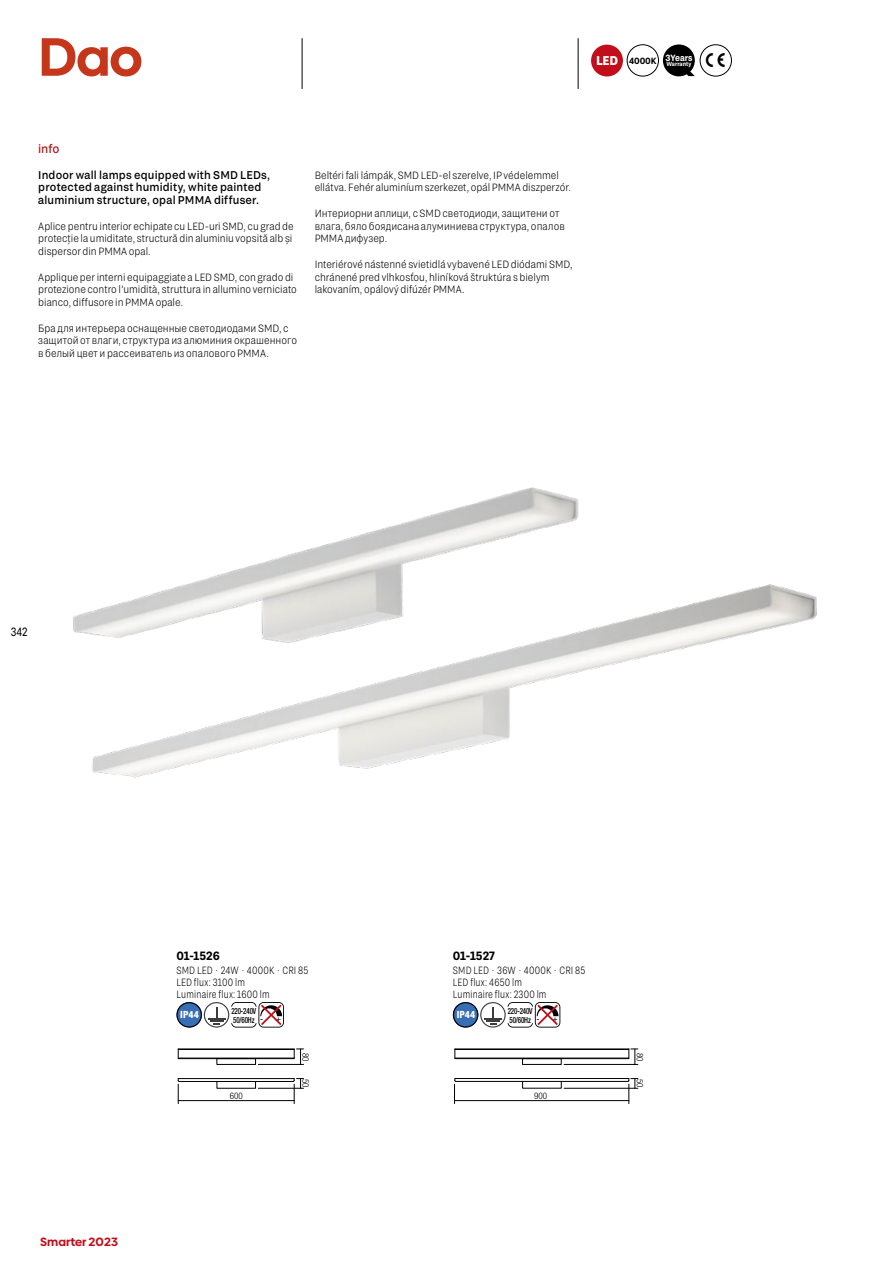
<style>
.page{position:relative;width:893px;height:1263px;background:#fff}
.page>*{position:absolute;margin:0;border:0;box-sizing:border-box;transform-origin:0 0}
.t1{font:700 54px "Biennale";color:#c6361b}
.t2{font:600 12px "Grtsk Exa";letter-spacing:-.005em;color:#000}
.t3{font:700 12px "Biennale";color:#c20e1a}
.t4{font:500 12px "Grtsk Peta";color:#af1d1f;scale:.9 1}
.t5{font:12px "Grtsk Exa";color:#000;scale:.85 1}
.t6{font:500 11.25px/12.8px "Grtsk Peta";letter-spacing:.02em;color:#000;scale:.9 1}
.t7{font:300 10.5px/12.8px "Grtsk Exa";letter-spacing:.005em;color:#000}
.t8{font:300 10.5px/12px "Grtsk Exa";letter-spacing:.005em;color:#000;scale:.85 1}
.t9{font:300 10.5px/12px "Grtsk Exa";letter-spacing:.025em;color:#000;scale:.85 1}
.t10{font:800 condensed 9.9px "Helvetica Neue LTW1 G";color:#fff}
.t11{font:300 condensed 9px "Helvetica Neue LT Pro";color:#000}
.t12{font:600 9px "Grtsk Exa";letter-spacing:-.01em;color:#fff}
.t13{font:condensed 9px "Helvetica Neue LTW1 G";color:#000}
.t14{font:500 condensed 8.4px/9.3px "Helvetica Neue LTW1 G";letter-spacing:-.02em;color:#000;scale:.83 1}
.t15{font:600 6px "Grtsk Exa";color:#fff}
.s1{font-weight:700;font-size:12.75px}
.s2{color:#000}
.s3{font-weight:400;font-size:9px}
</style>
<div class="page">
<svg style="left:176px;top:1002px;width:108px;height:25px"></svg>
<svg style="left:453px;top:1002px;width:107px;height:25px"></svg>
<hr style="left:178px;top:1100px;width:116px;height:1px;background:#000">
<hr style="left:258px;top:1064px;width:46px;height:1px;background:#000">
<svg style="left:297px;top:1049px;width:7px;height:15px"></svg>
<hr style="left:258px;top:1088px;width:46px;height:1px;background:#000">
<div style="left:217px;top:1058px;width:39px;height:7px;border:1px solid #000"></div>
<hr style="left:178px;top:1049px;width:116px;height:1px;background:#000">
<hr style="left:178px;top:1058px;width:116px;height:1px;background:#000">
<hr style="left:178px;top:1078px;width:116px;height:1px;background:#000">
<hr style="left:179px;top:1081px;width:114px;height:1px;background:#000">
<svg style="left:293px;top:1078px;width:11px;height:25px"></svg>
<svg style="left:178px;top:1078px;width:2px;height:25px"></svg>
<div style="left:522px;top:1058px;width:39px;height:7px;border:1px solid #000"></div>
<hr style="left:455px;top:1049px;width:174px;height:1px;background:#000">
<hr style="left:455px;top:1058px;width:174px;height:1px;background:#000">
<hr style="left:455px;top:1078px;width:174px;height:1px;background:#000">
<hr style="left:456px;top:1081px;width:172px;height:1px;background:#000">
<svg style="left:454px;top:1078px;width:2px;height:25px"></svg>
<hr style="left:454px;top:1100px;width:175px;height:1px;background:#000">
<hr style="left:564px;top:1064px;width:74px;height:1px;background:#000">
<svg style="left:631px;top:1049px;width:7px;height:15px"></svg>
<hr style="left:564px;top:1088px;width:74px;height:1px;background:#000">
<svg style="left:627px;top:1078px;width:11px;height:25px"></svg>
<div style="left:591px;top:45px;width:32px;height:32px;background:#c20e1a;border-radius:50%"></div>
<div style="left:627px;top:44px;width:32px;height:32px;border:1px solid #000;border-radius:50%"></div>
<div style="left:663px;top:44px;width:32px;height:32px;background:#000;border-radius:50%"></div>
<svg style="left:682px;top:67px;width:13px;height:9px"></svg>
<div style="left:700px;top:44px;width:32px;height:32px;border:1px solid #000;border-radius:50%"></div>
<img style="left:262px;top:487px;width:317px;height:76px">
<img style="left:73px;top:563px;width:744px;height:215px">
<hr style="left:302px;top:38px;width:1px;height:51px;background:#000">
<hr style="left:578px;top:38px;width:1px;height:51px;background:#000">
<h1 class="t1" style="left:38px;top:22px;width:106px">Dao</h1>
<p class="t12" style="left:596px;top:52px;width:98px"><span class="s1">LED</span> <span class="s2">4000K</span> 3Years</p>
<p class="t15" style="left:666px;top:60px;width:26px">Warranty</p>
<p class="t4" style="left:38px;top:141px;width:25px">info</p>
<p class="t6" style="left:38px;top:168px;width:259px">Indoor wall lamps equipped with SMD LEDs, protected against humidity, white painted aluminium structure, opal PMMA diffuser.</p>
<p class="t7" style="left:38px;top:219px;width:257px">Aplice pentru interior echipate cu LED-uri SMD, cu grad de protecție la umiditate, structură din aluminiu vopsită alb și dispersor din PMMA opal.</p>
<p class="t7" style="left:38px;top:270px;width:260px">Applique per interni equipaggiate a LED SMD, con grado di protezione contro l’umidità, struttura in allumino verniciato bianco, diffusore in PMMA opale.</p>
<p class="t7" style="left:38px;top:321px;width:260px">Бра для интерьера оснащенные светодиодами SMD, с защитой от влаги, структура из алюминия окрашенного в белый цвет и рассеиватель из опалового PMMA.</p>
<p class="t7" style="left:315px;top:168px;width:258px">Beltéri fali lámpák, SMD LED-el szerelve, IP védelemmel ellátva. Fehér aluminíum szerkezet, opál PMMA diszperzór.</p>
<p class="t7" style="left:315px;top:206px;width:252px">Интериорни аплици, с SMD светодиоди, защитени от влага, бяло боядисана алуминиева структура, опалов<br>PMMA дифузер.</p>
<p class="t7" style="left:315px;top:257px;width:259px">Interiérové nástenné svietidlá vybavené LED diódami SMD, chránené pred vlhkosťou, hliníková štruktúra s bielym lakovaním, opálový difúzér PMMA.</p>
<p class="t5" style="left:11px;top:624px;width:21px">342</p>
<p class="t3" style="left:40px;top:1234px;width:79px">Smarter 2023</p>
<p class="t2" style="left:176px;top:948px;width:45px">01-1526</p>
<p class="t8" style="left:176px;top:963px;width:157px">SMD LED · 24W · 4000K · CRI 85<br>LED flux: 3100 lm<br>Luminaire flux: 1600 lm</p>
<p class="t10" style="left:180px;top:1009px;width:20px">IP44</p>
<p class="t14" style="left:231px;top:1006px;width:40px">220-240V<br>50/60Hz <span class="s3">-</span></p>
<p class="t13" style="left:276px;top:1014px;width:7px">+</p>
<p class="t11" style="left:230px;top:1090px;width:14px">600</p>
<p class="t11" style="left:311px;top:1052px;width:10px;rotate:90deg">80</p>
<p class="t11" style="left:311px;top:1079px;width:10px;rotate:90deg">50</p>
<p class="t2" style="left:453px;top:948px;width:44px">01-1527</p>
<p class="t9" style="left:453px;top:963px;width:157px">SMD LED · 36W · 4000K · CRI 85<br>LED flux: 4650 lm<br>Luminaire flux: 2300 lm</p>
<p class="t10" style="left:457px;top:1009px;width:20px">IP44</p>
<p class="t14" style="left:508px;top:1006px;width:40px">220-240V<br>50/60Hz <span class="s3">-</span></p>
<p class="t13" style="left:552px;top:1014px;width:7px">+</p>
<p class="t11" style="left:534px;top:1090px;width:14px">900</p>
<p class="t11" style="left:645px;top:1052px;width:10px;rotate:90deg">80</p>
<p class="t11" style="left:645px;top:1079px;width:10px;rotate:90deg">50</p>
</div>
